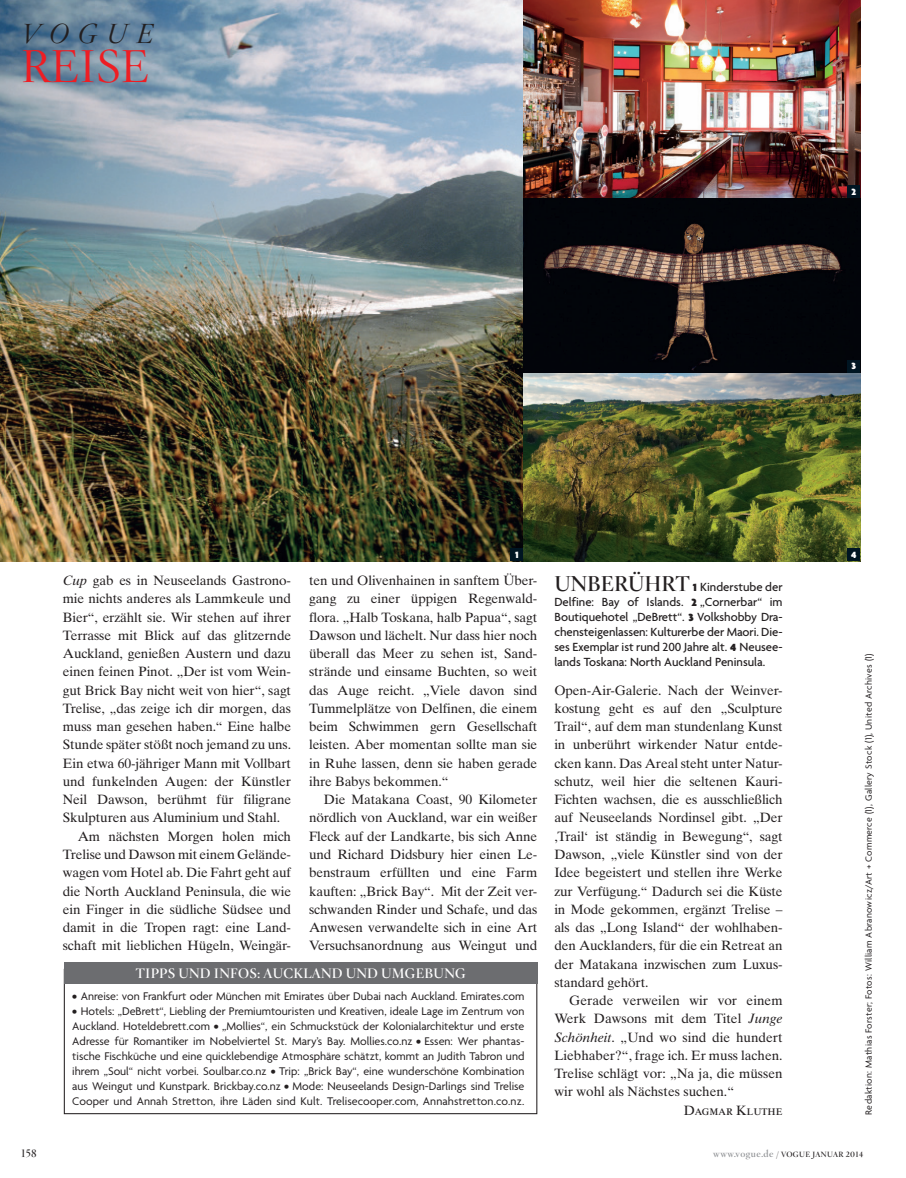
<style>
.page{position:relative;width:906px;height:1178px;background:#fff}
.page>*{position:absolute;margin:0;border:0;box-sizing:border-box;transform-origin:0 0}
.t1{font:300 45px "Hoefler Titling";color:#ee1d23}
.t2{font:italic 300 27px "Hoefler Titling";letter-spacing:.33em;color:#231f20}
.Lt{font:13.5px/18.3px "Times Ten";letter-spacing:-.01em;color:#231f20;text-align:justify}
.BU_regular{font:700 13.5px "Hoefler Titling";letter-spacing:.015em;color:#fff}
.Lt-2{font:13.5px "Times Ten Roman SC";color:#231f20}
.BU_medium{font:500 12.75px/15px "Agenda";color:#231f20;text-align:justify}
.BU_-_Agenda_light{font:12px/15px "Agenda";color:#231f20;text-align:justify}
.t3{font:10.5px "Hoefler Titling Semibold SC";color:#231f20}
.t4{font:9.75px "Agenda";letter-spacing:.03em;color:#231f20}
.t5{font:700 9.75px "Hoefler Titling";letter-spacing:.05em;color:#939598}
.t6{font:900 9.75px "Agenda";color:#fff}
.s1{font-style:italic}
.s2{font-weight:700}
.s3{font-family:"Hoefler Titling";font-weight:700;font-size:21px}
.s4{font-weight:900;font-size:11.25px}
.s5{font-size:7.5px;color:#231f20}
.s6{font-family:"Hoefler Titling Bold SC";font-weight:400;font-size:7.5px;color:#231f20}
</style>
<div class="page">
<img style="left:0;top:0;width:860px;height:561px">
<div style="left:64px;top:969px;width:473px;height:145px;border:1px solid #231f20"></div>
<div style="left:64px;top:962px;width:473px;height:22px;background:#6c6d70"></div>
<div style="left:847px;top:549px;width:13px;height:12px;background:#001522"></div>
<div style="left:847px;top:360px;width:13px;height:13px;background:#001522"></div>
<div style="left:847px;top:185px;width:13px;height:13px;background:#001522"></div>
<div style="left:510px;top:549px;width:13px;height:12px;background:#001522"></div>
<p class="t2" style="left:21px;top:18px;width:134px">VOGUE</p>
<p class="t1" style="left:21px;top:32px;width:129px">REISE</p>
<p class="t6" style="left:851px;top:186px;width:6px">2</p>
<p class="t6" style="left:851px;top:360px;width:6px">3</p>
<p class="Lt" style="left:63px;top:571px;width:230px"><span class="s1">Cup</span> gab es in Neuseelands Gastrono&shy;mie nichts anderes als Lammkeule und Bier“, erzählt sie. Wir stehen auf ihrer Terrasse mit Blick auf das glitzernde Auckland, genießen Austern und dazu einen feinen Pinot. „Der ist vom Wein&shy;gut Brick Bay nicht weit von hier“, sagt Trelise, „das zeige ich dir morgen, das muss man gesehen haben.“ Eine halbe Stunde später stößt noch jemand zu uns.<br>Ein etwa 60-jähriger Mann mit Vollbart und funkelnden Augen: der Künstler Neil Dawson, berühmt für filigrane Skulpturen aus Aluminium und Stahl.</p>
<p class="Lt" style="left:63px;top:827px;width:230px;text-indent:15px">Am nächsten Morgen holen mich Trelise und Dawson mit einem Gelände&shy;wagen vom Hotel ab. Die Fahrt geht auf die North Auckland Peninsula, die wie ein Finger in die südliche Südsee und damit in die Tropen ragt: eine Land&shy;schaft mit lieblichen Hügeln, Weingär-</p>
<p class="t6" style="left:515px;top:549px;width:5px">1</p>
<p class="Lt" style="left:309px;top:571px;width:230px">ten und Olivenhainen in sanftem Über&shy;gang zu einer üppigen Regenwald&shy;flora. „Halb Toskana, halb Papua“, sagt Dawson und lächelt. Nur dass hier noch überall das Meer zu sehen ist, Sand&shy;strände und einsame Buchten, so weit das Auge reicht. „Viele davon sind Tummelplätze von Delfinen, die einem beim Schwimmen gern Gesellschaft leisten. Aber momentan sollte man sie in Ruhe lassen, denn sie haben gerade ihre Babys bekommen.“</p>
<p class="Lt" style="left:309px;top:790px;width:230px;text-indent:15px">Die Matakana Coast, 90 Kilometer nördlich von Auckland, war ein weißer Fleck auf der Landkarte, bis sich Anne und Richard Didsbury hier einen Le&shy;benstraum erfüllten und eine Farm kauften: „Brick Bay“. Mit der Zeit ver&shy;schwanden Rinder und Schafe, und das Anwesen verwandelte sich in eine Art Versuchsanordnung aus Weingut und</p>
<p class="BU_regular" style="left:135px;top:962px;width:332px">TIPPS UND INFOS: AUCKLAND UND UMGEBUNG</p>
<p class="BU_-_Agenda_light" style="left:72px;top:988px;width:453px"><span class="s2">•</span> Anreise: von Frankfurt oder München mit Emirates über Dubai nach Auckland. Emirates.com</p>
<p class="BU_-_Agenda_light" style="left:72px;top:1003px;width:453px"><span class="s2">•</span> Hotels: „DeBrett“, Liebling der Premiumtouristen und Kreativen, ideale Lage im Zentrum von Auckland. Hoteldebrett.com <span class="s2">•</span> „Mollies“, ein Schmuckstück der Kolonialarchitektur und erste Adresse für Romantiker im Nobelviertel St. Mary’s Bay. Mollies.co.nz <span class="s2">•</span> Essen: Wer phantas&shy;tische Fischküche und eine quicklebendige Atmosphäre schätzt, kommt an Judith Tabron und ihrem „Soul“ nicht vorbei. Soulbar.co.nz <span class="s2">•</span> Trip: „Brick Bay“, eine wunderschöne Kombination aus Weingut und Kunstpark. Brickbay.co.nz <span class="s2">•</span> Mode: Neuseelands Design-Darlings sind Trelise Cooper und Annah Stretton, ihre Läden sind Kult. Trelisecooper.com, Annahstretton.co.nz.</p>
<p class="BU_medium" style="left:554px;top:579px;width:230px"><span class="s3">UNBERÜHRT</span> <span class="s4">1</span> Kinderstube der Delfine: Bay of Islands. <span class="s4">2</span> „Cornerbar“ im Boutiquehotel „DeBrett“. <span class="s4">3</span> Volkshobby Dra&shy;chensteigenlassen: Kulturerbe der Maori. Die&shy;ses Exemplar ist rund 200 Jahre alt. <span class="s4">4</span> Neusee&shy;lands Toskana: North Auckland Peninsula.</p>
<p class="Lt" style="left:554px;top:681px;width:230px">Open-Air-Galerie. Nach der Weinver&shy;kostung geht es auf den „Sculpture Trail“, auf dem man stundenlang Kunst in unberührt wirkender Natur entde&shy;cken kann. Das Areal steht unter Natur&shy;schutz, weil hier die seltenen Kauri-Fichten wachsen, die es ausschließlich auf Neuseelands Nordinsel gibt. „Der ,Trail‘ ist ständig in Bewegung“, sagt Dawson, „viele Künstler sind von der Idee begeistert und stellen ihre Werke zur Verfügung.“ Dadurch sei die Küste in Mode gekommen, ergänzt Trelise – als das „Long Island“ der wohlhaben&shy;den Aucklanders, für die ein Retreat an der Matakana inzwischen zum Luxus&shy;standard gehört.</p>
<p class="Lt" style="left:554px;top:991px;width:230px;text-indent:15px">Gerade verweilen wir vor einem Werk Dawsons mit dem Titel <span class="s1">Junge Schönheit</span>. „Und wo sind die hundert Liebhaber?“, frage ich. Er muss lachen.<br>Trelise schlägt vor: „Na ja, die müssen wir wohl als Nächstes suchen.“</p>
<p class="Lt-2" style="left:684px;top:1102px;width:100px">Dagmar Kluthe</p>
<p class="t6" style="left:851px;top:549px;width:7px">4</p>
<p class="t4" style="left:863px;top:1115px;width:463px;rotate:-90deg">Redaktion: Mathias Forster; Fotos: William Abranowicz/Art + Commerce (1), Gallery Stock (1), United Archives (1)</p>
<p class="t3" style="left:21px;top:1146px;width:17px">158</p>
<p class="t5" style="left:713px;top:1145px;width:151px">www.vogue.de <span class="s5">/ VOGUE JANUAR</span> <span class="s6">2014</span></p>
</div>
